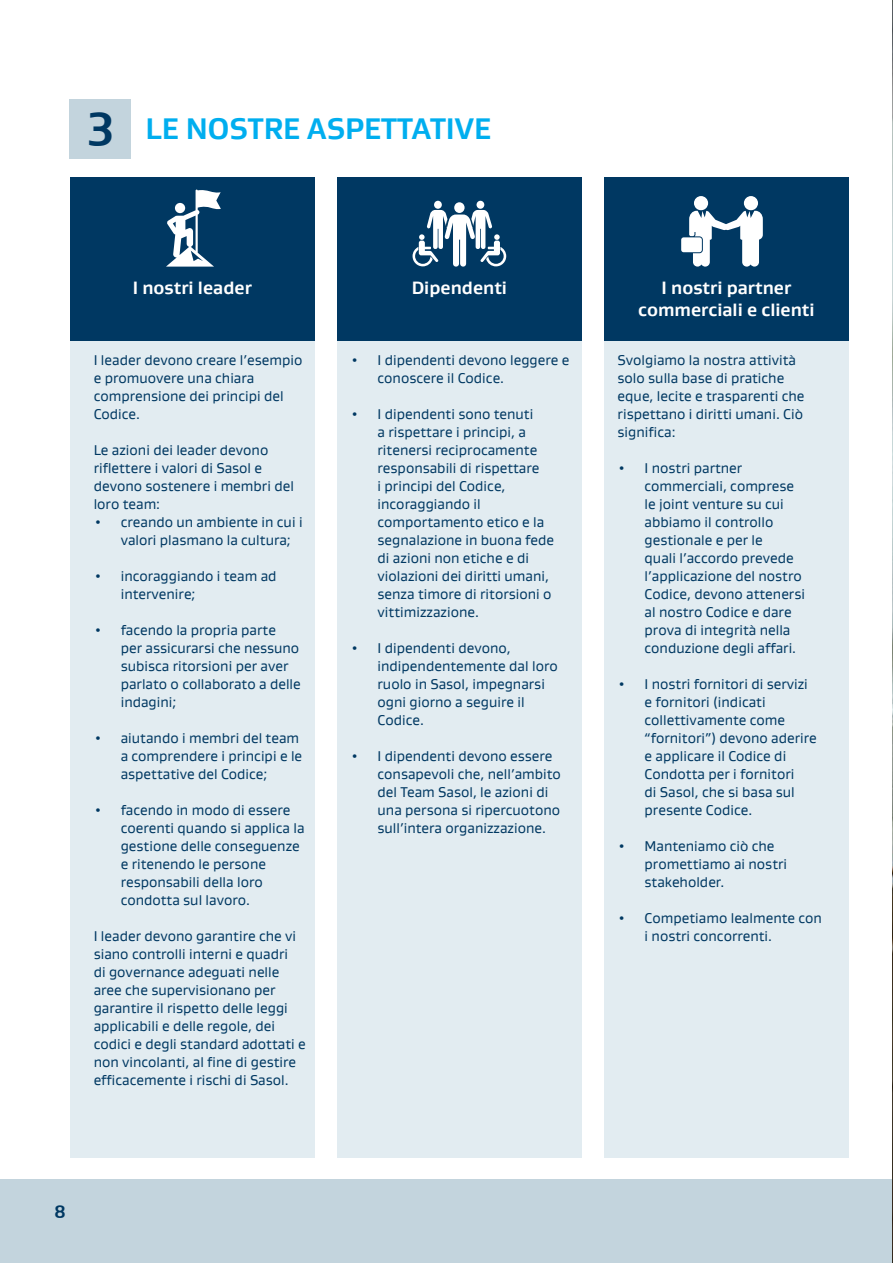
<style>
.page{position:relative;width:893px;height:1263px;background:#fff}
.page>*{position:absolute;margin:0;border:0;box-sizing:border-box;transform-origin:0 0}
.t1{font:700 48px "Gustan";color:#003862}
.t2{font:700 30px "Gustan";color:#00aeef}
.t3{font:700 18px/21.6px "Gustan";color:#fff;text-align:center}
.t4{font:700 18px "Gustan";color:#003862}
.t5{font:14.25px/18px "Gustan";color:#003862}
</style>
<div class="page">
<div style="left:0;top:1179px;width:893px;height:84px;background:#c3d4dd"></div>
<div style="left:70px;top:260px;width:245px;height:898px;background:#e2ecf1"></div>
<div style="left:337px;top:260px;width:245px;height:898px;background:#e2ecf1"></div>
<div style="left:70px;top:177px;width:245px;height:163px;background:#003862"></div>
<div style="left:337px;top:177px;width:245px;height:163px;background:#003862"></div>
<div style="left:604px;top:260px;width:245px;height:898px;background:#e2ecf1"></div>
<div style="left:604px;top:177px;width:245px;height:163px;background:#003862"></div>
<svg style="left:166px;top:189px;width:55px;height:78px"></svg>
<div style="left:681px;top:237px;width:21px;height:15px;background:#fff;border-radius:2px"></div>
<svg style="left:689px;top:196px;width:74px;height:71px"></svg>
<div style="left:434px;top:201px;width:8px;height:8px;background:#fff;border-radius:50%"></div>
<div style="left:476px;top:201px;width:8px;height:8px;background:#fff;border-radius:50%"></div>
<div style="left:454px;top:202px;width:11px;height:11px;background:#fff;border-radius:50%"></div>
<svg style="left:413px;top:210px;width:93px;height:57px"></svg>
<div style="left:70px;top:99px;width:61px;height:60px;background:#c3d4dd"></div>
<img style="left:892px;top:0;width:1px;height:1263px">
<h1 class="t1" style="left:85px;top:98px;width:33px">3</h1>
<h2 class="t2" style="left:146px;top:109px;width:347px">LE NOSTRE ASPETTATIVE</h2>
<p class="t3" style="left:133px;top:277px;width:121px">I nostri leader</p>
<p class="t5" style="left:94px;top:351px;width:210px">I leader devono creare l’esempio e promuovere una chiara comprensione dei principi del<br>Codice.</p>
<p class="t5" style="left:94px;top:441px;width:202px">Le azioni dei leader devono riflettere i valori di Sasol e devono sostenere i membri del loro team:</p>
<p class="t5" style="left:121px;top:513px;width:183px;text-indent:-27px">• creando un ambiente in cui i valori plasmano la cultura;</p>
<p class="t5" style="left:121px;top:567px;width:157px;text-indent:-27px">• incoraggiando i team ad intervenire;</p>
<p class="t5" style="left:121px;top:621px;width:182px;text-indent:-27px">• facendo la propria parte per assicurarsi che nessuno subisca ritorsioni per aver parlato o collaborato a delle indagini;</p>
<p class="t5" style="left:121px;top:729px;width:183px;text-indent:-27px">• aiutando i membri del team a comprendere i principi e le aspettative del Codice;</p>
<p class="t5" style="left:121px;top:801px;width:185px;text-indent:-27px">• facendo in modo di essere coerenti quando si applica la gestione delle conseguenze e ritenendo le persone responsabili della loro condotta sul lavoro.</p>
<p class="t5" style="left:94px;top:927px;width:214px">I leader devono garantire che vi siano controlli interni e quadri<br>di governance adeguati nelle aree che supervisionano per garantire il rispetto delle leggi applicabili e delle regole, dei codici e degli standard adottati e non vincolanti, al fine di gestire efficacemente i rischi di Sasol.</p>
<p class="t4" style="left:54px;top:1200px;width:13px">8</p>
<p class="t3" style="left:412px;top:277px;width:97px">Dipendenti</p>
<p class="t5" style="left:378px;top:351px;width:193px;text-indent:-27px">• I dipendenti devono leggere e conoscere il Codice.</p>
<p class="t5" style="left:378px;top:405px;width:178px;text-indent:-27px">• I dipendenti sono tenuti<br>a rispettare i principi, a ritenersi reciprocamente responsabili di rispettare<br>i principi del Codice, incoraggiando il comportamento etico e la segnalazione in buona fede di azioni non etiche e di violazioni dei diritti umani, senza timore di ritorsioni o vittimizzazione.</p>
<p class="t5" style="left:378px;top:639px;width:182px;text-indent:-27px">• I dipendenti devono, indipendentemente dal loro ruolo in Sasol, impegnarsi ogni giorno a seguire il<br>Codice.</p>
<p class="t5" style="left:378px;top:747px;width:185px;text-indent:-27px">• I dipendenti devono essere consapevoli che, nell’ambito del Team Sasol, le azioni di una persona si ripercuotono sull’intera organizzazione.</p>
<p class="t3" style="left:638px;top:277px;width:178px">I nostri partner commerciali e clienti</p>
<p class="t5" style="left:618px;top:351px;width:189px">Svolgiamo la nostra attività solo sulla base di pratiche eque, lecite e trasparenti che rispettano i diritti umani. Ciò significa:</p>
<p class="t5" style="left:645px;top:459px;width:162px;text-indent:-27px">• I nostri partner commerciali, comprese le joint venture su cui abbiamo il controllo gestionale e per le<br>quali l’accordo prevede l’applicazione del nostro<br>Codice, devono attenersi al nostro Codice e dare prova di integrità nella conduzione degli affari.</p>
<p class="t5" style="left:645px;top:675px;width:174px;text-indent:-27px">• I nostri fornitori di servizi e fornitori (indicati collettivamente come “fornitori”) devono aderire e applicare il Codice di<br>Condotta per i fornitori<br>di Sasol, che si basa sul presente Codice.</p>
<p class="t5" style="left:645px;top:837px;width:144px;text-indent:-27px">• Manteniamo ciò che promettiamo ai nostri stakeholder.</p>
<p class="t5" style="left:645px;top:909px;width:179px;text-indent:-27px">• Competiamo lealmente con i nostri concorrenti.</p>
</div>
